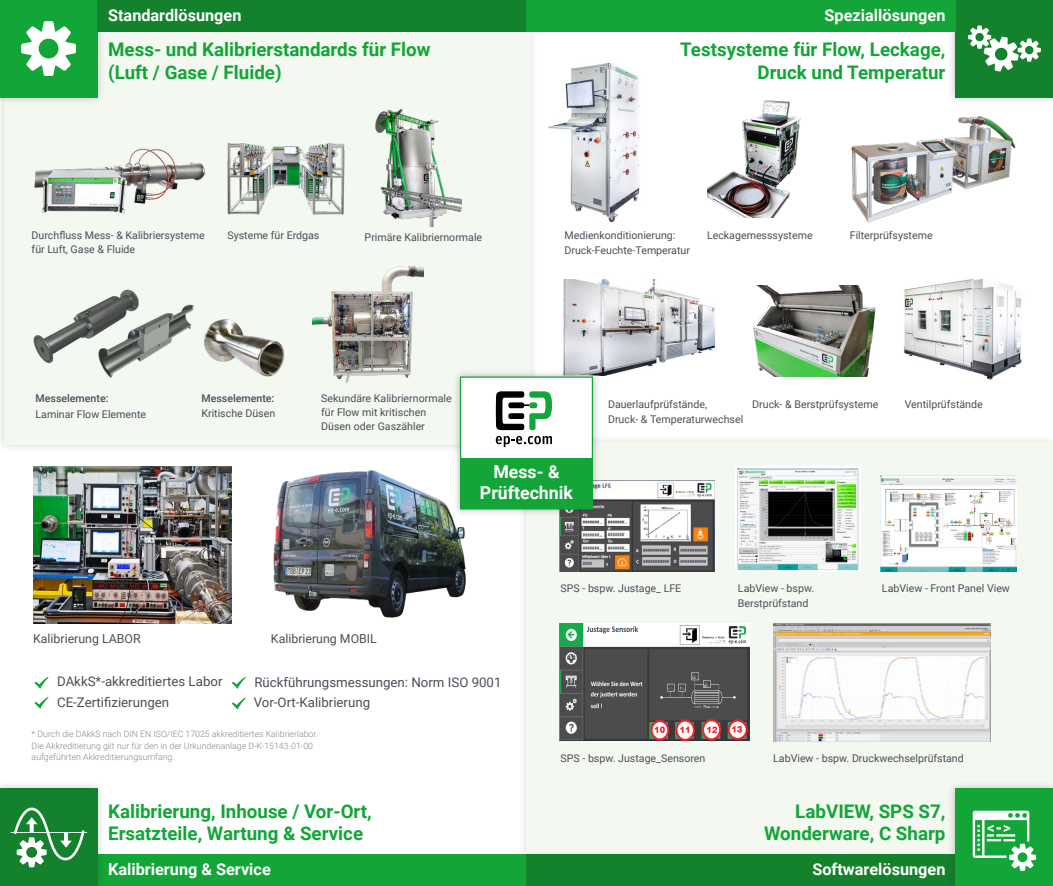
<style>
.page{position:relative;width:1053px;height:886px;background:#fff}
.page>*{position:absolute;margin:0;border:0;box-sizing:border-box;transform-origin:0 0}
.t1{font:700 18.75px/22.5px "Roboto";color:#13a538}
.t2{font:700 17.75px/21px "Roboto";color:#fff;text-align:center}
.t3{font:700 16.25px "Roboto";color:#fff}
.t4{font:13.25px "Roboto";color:#4d4d58}
.t5{font:12.38px "Roboto";color:#4d4d58}
.t6{font:10.62px/13.8px "Roboto";color:#4d4d58}
.t7{font:500 10.62px "Roboto";color:#4d4d58}
.t8{font:300 8.75px/11.2px "Roboto";color:#878787}
</style>
<div class="page">
<div style="left:0;top:0;width:538px;height:452px;background:#f3f8f0"></div>
<div style="left:518px;top:435px;width:534px;height:451px;background:#f6f8f6"></div>
<div style="left:526px;top:443px;width:526px;height:443px;background:#f3f8f0"></div>
<div style="left:947px;top:0;width:105px;height:106px;background:#232228;opacity:.32"></div>
<div style="left:955px;top:0;width:97px;height:97px;background:#14822c"></div>
<div style="left:0;top:0;width:106px;height:106px;background:#232228;opacity:.32"></div>
<div style="left:0;top:0;width:97px;height:97px;background:#13a538"></div>
<div style="left:97px;top:0;width:429px;height:32px;background:#14822c"></div>
<div style="left:97px;top:854px;width:429px;height:32px;background:#13a538"></div>
<div style="left:526px;top:0;width:429px;height:32px;background:#13a538"></div>
<div style="left:526px;top:854px;width:429px;height:32px;background:#14822c"></div>
<div style="left:0;top:780px;width:106px;height:106px;background:#232228;opacity:.32"></div>
<div style="left:0;top:789px;width:97px;height:97px;background:#14822c"></div>
<div style="left:947px;top:780px;width:105px;height:106px;background:#232228;opacity:.32"></div>
<div style="left:955px;top:789px;width:97px;height:97px;background:#13a538"></div>
<svg style="left:21px;top:21px;width:55px;height:55px"></svg>
<svg style="left:968px;top:26px;width:72px;height:46px"></svg>
<svg style="left:972px;top:811px;width:64px;height:60px"></svg>
<svg style="left:11px;top:807px;width:76px;height:60px"></svg>
<img style="left:227px;top:143px;width:118px;height:71px">
<img style="left:313px;top:266px;width:110px;height:117px">
<img style="left:34px;top:148px;width:172px;height:66px">
<img style="left:33px;top:289px;width:106px;height:75px">
<img style="left:97px;top:304px;width:97px;height:74px">
<img style="left:375px;top:108px;width:86px;height:118px">
<img style="left:904px;top:278px;width:118px;height:102px">
<img style="left:548px;top:62px;width:92px;height:161px">
<img style="left:563px;top:279px;width:153px;height:97px">
<img style="left:707px;top:100px;width:94px;height:118px">
<img style="left:753px;top:286px;width:123px;height:90px">
<img style="left:851px;top:116px;width:165px;height:107px">
<img style="left:33px;top:467px;width:198px;height:156px">
<img style="left:273px;top:470px;width:193px;height:148px">
<svg style="left:34px;top:677px;width:14px;height:12px"></svg>
<svg style="left:232px;top:677px;width:14px;height:12px"></svg>
<svg style="left:34px;top:697px;width:14px;height:12px"></svg>
<svg style="left:232px;top:697px;width:14px;height:12px"></svg>
<img style="left:559px;top:480px;width:155px;height:92px">
<img style="left:880px;top:475px;width:136px;height:97px">
<img style="left:735px;top:467px;width:125px;height:105px">
<div style="left:453px;top:369px;width:147px;height:147px;background:#232228;opacity:.32"></div>
<div style="left:460px;top:376px;width:133px;height:133px;background:#fff;border:1px solid #13a538"></div>
<div style="left:460px;top:458px;width:132px;height:51px;background:#13a538"></div>
<svg style="left:496px;top:391px;width:56px;height:39px"></svg>
<svg style="left:496px;top:436px;width:56px;height:11px"></svg>
<img style="left:559px;top:623px;width:190px;height:118px">
<img style="left:773px;top:623px;width:217px;height:118px">
<img style="left:204px;top:319px;width:81px;height:57px">
<h3 class="t3" style="left:108px;top:4px;width:135px">Standardlösungen</h3>
<h3 class="t3" style="left:824px;top:4px;width:122px">Speziallösungen</h3>
<h1 class="t1" style="left:108px;top:38px;width:324px">Mess- und Kalibrierstandards für Flow (Luft / Gase / Fluide)</h1>
<h1 class="t1" style="left:680px;top:38px;width:267px;text-align:right">Testsysteme für Flow, Leckage,<br>Druck und Temperatur</h1>
<p class="t6" style="left:32px;top:228px;width:174px">Durchfluss Mess- &amp; Kalibriersysteme für Luft, Gase &amp; Fluide</p>
<p class="t6" style="left:227px;top:228px;width:94px">Systeme für Erdgas</p>
<p class="t6" style="left:364px;top:230px;width:119px">Primäre Kalibriernormale</p>
<p class="t6" style="left:564px;top:227px;width:127px;line-height:15.1px">Medienkonditionierung:<br>Druck-Feuchte-Temperatur</p>
<p class="t6" style="left:849px;top:228px;width:84px">Filterprüfsysteme</p>
<p class="t6" style="left:707px;top:228px;width:107px">Leckagemesssysteme</p>
<p class="t7" style="left:36px;top:391px;width:75px">Messelemente:</p>
<p class="t6" style="left:36px;top:406px;width:112px">Laminar Flow Elemente</p>
<p class="t7" style="left:201px;top:391px;width:75px">Messelemente:</p>
<p class="t6" style="left:201px;top:406px;width:75px">Kritische Düsen</p>
<p class="t6" style="left:321px;top:391px;width:132px">Sekundäre Kalibriernormale für Flow mit kritischen<br>Düsen oder Gaszähler</p>
<p class="t6" style="left:608px;top:396px;width:137px;line-height:15.1px">Dauerlaufprüfstände,<br>Druck- &amp; Temperaturwechsel</p>
<p class="t6" style="left:752px;top:396px;width:128px">Druck- &amp; Berstprüfsysteme</p>
<p class="t6" style="left:904px;top:396px;width:79px">Ventilprüfstände</p>
<h2 class="t2" style="left:480px;top:460px;width:95px">Mess- &amp;<br>Prüftechnik</h2>
<p class="t5" style="left:33px;top:630px;width:109px">Kalibrierung LABOR</p>
<p class="t5" style="left:271px;top:630px;width:107px">Kalibrierung MOBIL</p>
<p class="t4" style="left:57px;top:672px;width:167px">DAkkS*-akkreditiertes Labor</p>
<p class="t4" style="left:254px;top:673px;width:248px">Rückführungsmessungen: Norm ISO 9001</p>
<p class="t4" style="left:57px;top:693px;width:114px">CE-Zertifizierungen</p>
<p class="t4" style="left:254px;top:693px;width:118px">Vor-Ort-Kalibrierung</p>
<p class="t6" style="left:560px;top:581px;width:122px">SPS - bspw. Justage_ LFE</p>
<p class="t6" style="left:738px;top:581px;width:78px">LabView - bspw.</p>
<p class="t6" style="left:881px;top:581px;width:129px">LabView - Front Panel View</p>
<p class="t6" style="left:738px;top:596px;width:72px">Berstprüfstand</p>
<p class="t8" style="left:32px;top:728px;width:288px">* Durch die DAkkS nach DIN EN ISO/IEC 17025 akkreditiertes Kalibrierlabor.<br>Die Akkreditierung gilt nur für den in der Urkundenanlage D-K-15143-01-00 aufgeführten Akkreditierungsumfang.</p>
<h1 class="t1" style="left:108px;top:799px;width:265px">Kalibrierung, Inhouse / Vor-Ort,<br>Ersatzteile, Wartung &amp; Service</h1>
<h3 class="t3" style="left:108px;top:858px;width:164px">Kalibrierung &amp; Service</h3>
<p class="t6" style="left:560px;top:751px;width:146px">SPS - bspw. Justage_Sensoren</p>
<p class="t6" style="left:773px;top:751px;width:192px">LabView - bspw. Druckwechselprüfstand</p>
<h1 class="t1" style="left:764px;top:799px;width:183px;text-align:right">LabVIEW, SPS S7,<br>Wonderware, C Sharp</h1>
<h3 class="t3" style="left:812px;top:858px;width:134px">Softwarelösungen</h3>
</div>
